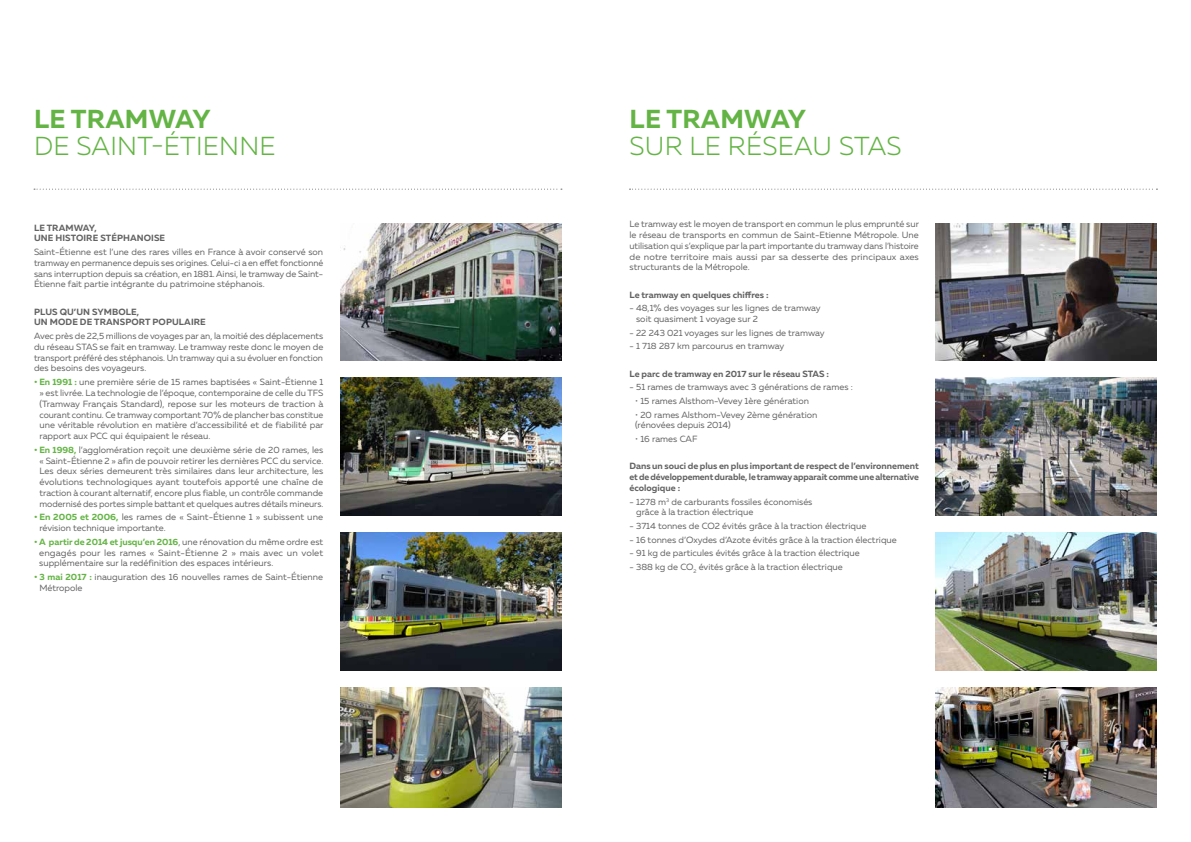
<style>
.page{position:relative;width:1191px;height:842px;background:#fff}
.page>*{position:absolute;margin:0;border:0;box-sizing:border-box;transform-origin:0 0}
.t1{font:300 26px "Muller";letter-spacing:.01em;color:#64b445}
.t2{font:700 26px "Muller";letter-spacing:.01em;color:#64b445}
.t3{font:9px/10.8px "Muller";color:#646363;text-align:justify}
.t4{font:700 9px/10.8px "Muller";color:#646363}
.s1{font-weight:700;color:#64b445}
</style>
<div class="page">
<svg style="left:34px;top:189px;width:528px;height:1px"></svg>
<svg style="left:629px;top:189px;width:528px;height:1px"></svg>
<img style="left:340px;top:223px;width:221px;height:138px">
<img style="left:935px;top:223px;width:222px;height:138px">
<img style="left:340px;top:378px;width:221px;height:137px">
<img style="left:935px;top:378px;width:222px;height:137px">
<img style="left:340px;top:533px;width:221px;height:137px">
<img style="left:935px;top:533px;width:222px;height:137px">
<img style="left:340px;top:687px;width:221px;height:121px">
<img style="left:935px;top:687px;width:222px;height:121px">
<h1 class="t2" style="left:34px;top:102px;width:178px">LE TRAMWAY</h1>
<h1 class="t1" style="left:34px;top:130px;width:243px">DE SAINT-ÉTIENNE</h1>
<p class="t4" style="left:34px;top:222px;width:133px">LE TRAMWAY,<br>UNE HISTOIRE STÉPHANOISE</p>
<p class="t3" style="left:34px;top:246px;width:291px">Saint-Étienne est l’une des rares villes en France à avoir conservé son tramway en permanence depuis ses origines. Celui-ci a en effet fonctionné sans interruption depuis sa création, en 1881. Ainsi, le tramway de Saint-Étienne fait partie intégrante du patrimoine stéphanois.</p>
<p class="t4" style="left:34px;top:306px;width:173px">PLUS QU’UN SYMBOLE,<br>UN MODE DE TRANSPORT POPULAIRE</p>
<p class="t3" style="left:34px;top:330px;width:291px">Avec près de 22,5 millions de voyages par an, la moitié des déplacements du réseau STAS se fait en tramway. Le tramway reste donc le moyen de transport préféré des stéphanois. Un tramway qui a su évoluer en fonction des besoins des voyageurs.</p>
<p class="t3" style="left:39px;top:376px;width:286px;text-indent:-5px"><span class="s1">• En 1991 :</span> une première série de 15 rames baptisées « Saint-Étienne 1 » est livrée. La technologie de l’époque, contemporaine de celle du TFS (Tramway Français Standard), repose sur les moteurs de traction à courant continu. Ce tramway comportant 70% de plancher bas constitue une véritable révolution en matière d’accessibilité et de fiabilité par rapport aux PCC qui équipaient le réseau.</p>
<p class="t3" style="left:39px;top:444px;width:285px;text-indent:-5px"><span class="s1">• En 1998,</span> l’agglomération reçoit une deuxième série de 20 rames, les « Saint-Étienne 2 » afin de pouvoir retirer les dernières PCC du service.<br>Les deux séries demeurent très similaires dans leur architecture, les évolutions technologiques ayant toutefois apporté une chaîne de traction à courant alternatif, encore plus fiable, un contrôle commande modernisé des portes simple battant et quelques autres détails mineurs.</p>
<p class="t3" style="left:39px;top:512px;width:285px;text-indent:-5px"><span class="s1">• En 2005 et 2006,</span> les rames de « Saint-Étienne 1 » subissent une révision technique importante.</p>
<p class="t3" style="left:39px;top:536px;width:285px;text-indent:-5px"><span class="s1">• A partir de 2014 et jusqu’en 2016</span>, une rénovation du même ordre est engagés pour les rames « Saint-Étienne 2 » mais avec un volet supplémentaire sur la redéfinition des espaces intérieurs.</p>
<p class="t3" style="left:39px;top:571px;width:285px;text-indent:-5px"><span class="s1">• 3 mai 2017 :</span> inauguration des 16 nouvelles rames de Saint-Étienne<br>Métropole</p>
<h1 class="t2" style="left:629px;top:102px;width:178px">LE TRAMWAY</h1>
<h1 class="t1" style="left:629px;top:130px;width:273px">SUR LE RÉSEAU STAS</h1>
<p class="t3" style="left:629px;top:219px;width:291px">Le tramway est le moyen de transport en commun le plus emprunté sur le réseau de transports en commun de Saint-Etienne Métropole. Une utilisation qui s’explique par la part importante du tramway dans l’histoire de notre territoire mais aussi par sa desserte des principaux axes structurants de la Métropole.</p>
<p class="t4" style="left:629px;top:289px;width:141px">Le tramway en quelques chiffres :</p>
<p class="t3" style="left:636px;top:303px;width:186px;text-indent:-7px">- 48,1% des voyages sur les lignes de tramway soit quasiment 1 voyage sur 2</p>
<p class="t3" style="left:629px;top:327px;width:197px">- 22 243 021 voyages sur les lignes de tramway</p>
<p class="t3" style="left:629px;top:341px;width:156px">- 1 718 287 km parcourus en tramway</p>
<p class="t4" style="left:629px;top:368px;width:201px">Le parc de tramway en 2017 sur le réseau STAS :</p>
<p class="t3" style="left:629px;top:382px;width:225px">- 51 rames de tramways avec 3 générations de rames :</p>
<p class="t3" style="left:635px;top:395px;width:175px">• 15 rames Alsthom-Vevey 1ère génération</p>
<p class="t3" style="left:635px;top:409px;width:184px">• 20 rames Alsthom-Vevey 2ème génération (rénovées depuis 2014)</p>
<p class="t3" style="left:635px;top:433px;width:64px">• 16 rames CAF</p>
<p class="t4" style="left:629px;top:461px;width:291px;text-align:justify">Dans un souci de plus en plus important de respect de l’environnement et de développement durable, le tramway apparait comme une alternative écologique :</p>
<p class="t3" style="left:636px;top:496px;width:178px;text-indent:-7px">- 1278 m<sup>3</sup> de carburants fossiles économisés grâce à la traction électrique</p>
<p class="t3" style="left:629px;top:520px;width:238px">- 3714 tonnes de CO2 évités grâce à la traction électrique</p>
<p class="t3" style="left:629px;top:534px;width:269px">- 16 tonnes d’Oxydes d’Azote évités grâce à la traction électrique</p>
<p class="t3" style="left:629px;top:548px;width:232px">- 91 kg de particules évités grâce à la traction électrique</p>
<p class="t3" style="left:629px;top:561px;width:215px">- 388 kg de CO<sub>2</sub> évités grâce à la traction électrique</p>
</div>
